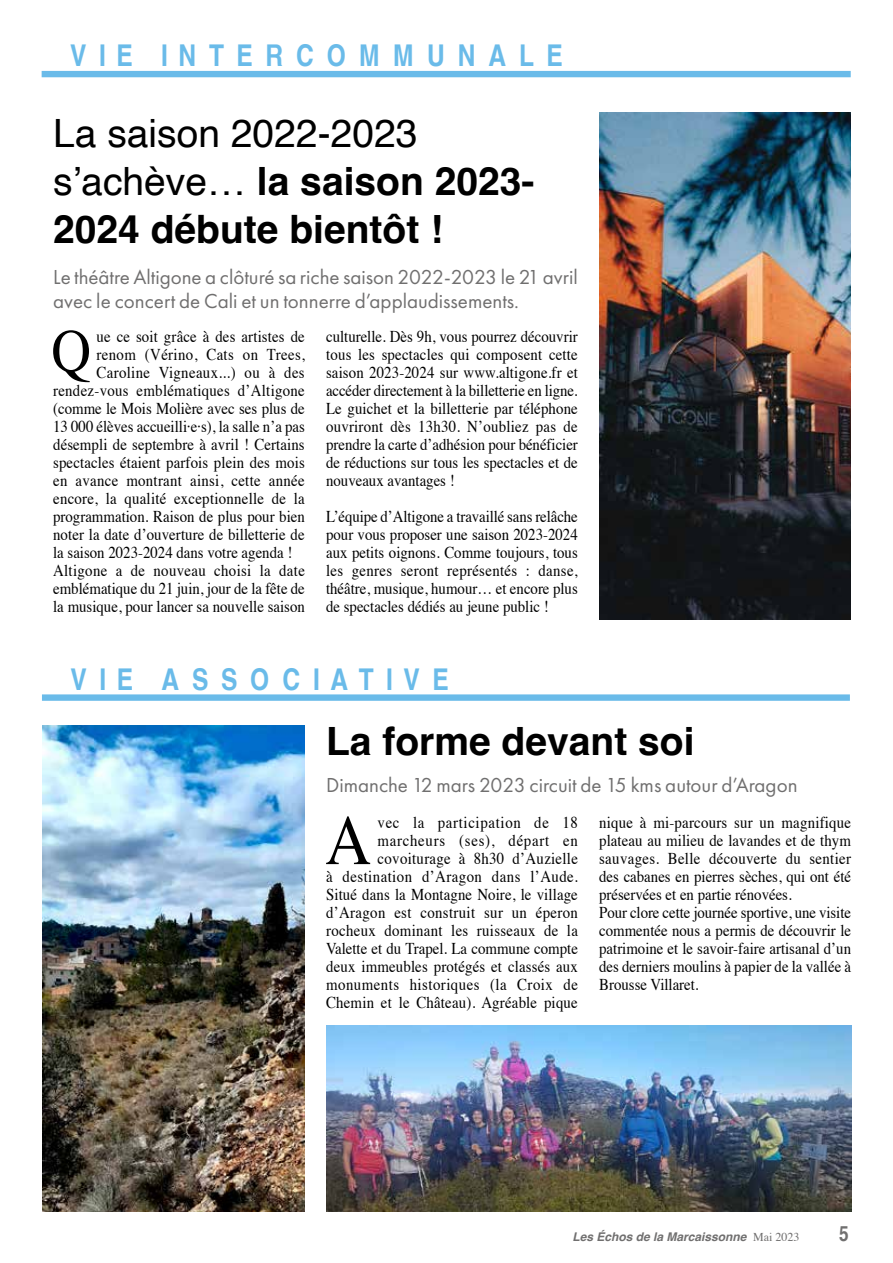
<style>
.page{position:relative;width:893px;height:1263px;background:#fff}
.page>*{position:absolute;margin:0;border:0;box-sizing:border-box;transform-origin:0 0}
.t1{font:70.95px "Times";color:#000;scale:.9 1}
.t2{font:60.75px "Times";color:#000;scale:.9 1}
.t3{font:700 39px/48px "Helvetica";color:#000}
.t4{font:700 condensed 30px "Helvetica";letter-spacing:.3em;color:#6abbe9}
.t5{font:21px/24px "Futura PT";color:#706f6f}
.t6{font:700 condensed 21px "Helvetica";color:#706f6f}
.t7{font:16.5px/18px "Times";letter-spacing:.005em;color:#000;text-align:justify;scale:.9 1}
.t8{font:16.5px "Times";letter-spacing:.025em;color:#000;scale:.9 1}
.t9{font:italic 700 12px "Helvetica";color:#706f6f}
.s1{font-weight:400}
.s2{font-family:"Times";font-weight:400;font-style:normal}
</style>
<div class="page">
<img style="left:599px;top:113px;width:252px;height:506px">
<div style="left:42px;top:71px;width:809px;height:6px;background:#6abbe9"></div>
<div style="left:42px;top:694px;width:808px;height:7px;background:#6abbe9"></div>
<img style="left:43px;top:725px;width:262px;height:487px">
<img style="left:326px;top:1026px;width:525px;height:186px">
<h3 class="t4" style="left:70px;top:37px;width:498px">VIE INTERCOMMUNALE</h3>
<h3 class="t3" style="left:53px;top:113px;width:483px"><span class="s1">La saison 2022-2023 s’achève…</span> la saison 2023-<br>2024 débute bientôt !</h3>
<p class="t5" style="left:53px;top:265px;width:526px">Le théâtre Altigone a clôturé sa riche saison 2022-2023 le 21 avril avec le concert de Cali et un tonnerre d’applaudissements.</p>
<h2 class="t2" style="left:52px;top:294px;width:45px">Q</h2>
<p class="t7" style="left:96px;top:326px;width:233px">ue ce soit grâce à des artistes de</p>
<p class="t7" style="left:326px;top:326px;width:281px">culturelle. Dès 9h, vous pourrez découvrir tous les spectacles qui composent cette saison 2023-2024 sur www.altigone.fr et accéder directement à la billetterie en ligne.<br>Le guichet et la billetterie par téléphone ouvriront dès 13h30. N’oubliez pas de prendre la carte d’adhésion pour bénéficier de réductions sur tous les spectacles et de nouveaux avantages !</p>
<p class="t7" style="left:326px;top:506px;width:281px">L’équipe d’Altigone a travaillé sans relâche pour vous proposer une saison 2023-2024 aux petits oignons. Comme toujours, tous les genres seront représentés : danse, théâtre, musique, humour… et encore plus de spectacles dédiés au jeune public !</p>
<p class="t8" style="left:96px;top:339px;width:233px">renom (Vérino, Cats on Trees,</p>
<p class="t8" style="left:96px;top:357px;width:233px">Caroline Vigneaux...) ou à des</p>
<p class="t7" style="left:53px;top:380px;width:281px">rendez-vous emblématiques d’Altigone</p>
<p class="t7" style="left:53px;top:398px;width:281px">(comme le Mois Molière avec ses plus de</p>
<p class="t7" style="left:53px;top:416px;width:281px">13 000 élèves accueilli·e·s), la salle n’a pas</p>
<p class="t7" style="left:53px;top:434px;width:281px">désempli de septembre à avril ! Certains</p>
<p class="t7" style="left:53px;top:452px;width:281px">spectacles étaient parfois plein des mois</p>
<p class="t7" style="left:53px;top:470px;width:281px">en avance montrant ainsi, cette année</p>
<p class="t7" style="left:53px;top:488px;width:281px">encore, la qualité exceptionnelle de la</p>
<p class="t7" style="left:53px;top:506px;width:281px">programmation. Raison de plus pour bien</p>
<p class="t7" style="left:53px;top:524px;width:281px">noter la date d’ouverture de billetterie de</p>
<p class="t7" style="left:53px;top:542px;width:267px">la saison 2023-2024 dans votre agenda !</p>
<p class="t7" style="left:53px;top:560px;width:281px">Altigone a de nouveau choisi la date</p>
<p class="t7" style="left:53px;top:578px;width:281px">emblématique du 21 juin, jour de la fête de</p>
<p class="t7" style="left:53px;top:596px;width:281px">la musique, pour lancer sa nouvelle saison</p>
<h3 class="t4" style="left:70px;top:661px;width:384px">VIE ASSOCIATIVE</h3>
<h3 class="t3" style="left:326px;top:721px;width:370px">La forme devant soi</h3>
<p class="t5" style="left:326px;top:773px;width:473px">Dimanche 12 mars 2023 circuit de 15 kms autour d’Aragon</p>
<h1 class="t1" style="left:325px;top:774px;width:53px">A</h1>
<p class="t7" style="left:326px;top:812px;width:281px;text-align:right">vec la participation de 18 marcheurs (ses), départ en covoiturage à 8h30 d’Auzielle<br>à destination d’Aragon dans l’Aude.<br>Situé dans la Montagne Noire, le village d’Aragon est construit sur un éperon rocheux dominant les ruisseaux de la Valette et du Trapel. La commune compte deux immeubles protégés et classés aux monuments historiques (la Croix de Chemin et le Château). Agréable pique</p>
<p class="t7" style="left:599px;top:812px;width:281px;text-align:left">nique à mi-parcours sur un magnifique plateau au milieu de lavandes et de thym sauvages. Belle découverte du sentier des cabanes en pierres sèches, qui ont été préservées et en partie rénovées.<br>Pour clore cette journée sportive, une visite commentée nous a permis de découvrir le patrimoine et le savoir-faire artisanal d’un des derniers moulins à papier de la vallée à Brousse Villaret.</p>
<p class="t9" style="left:572px;top:1229px;width:229px">Les Échos de la Marcaissonne <span class="s2">Mai 2023</span></p>
<p class="t6" style="left:839px;top:1221px;width:13px">5</p>
</div>
